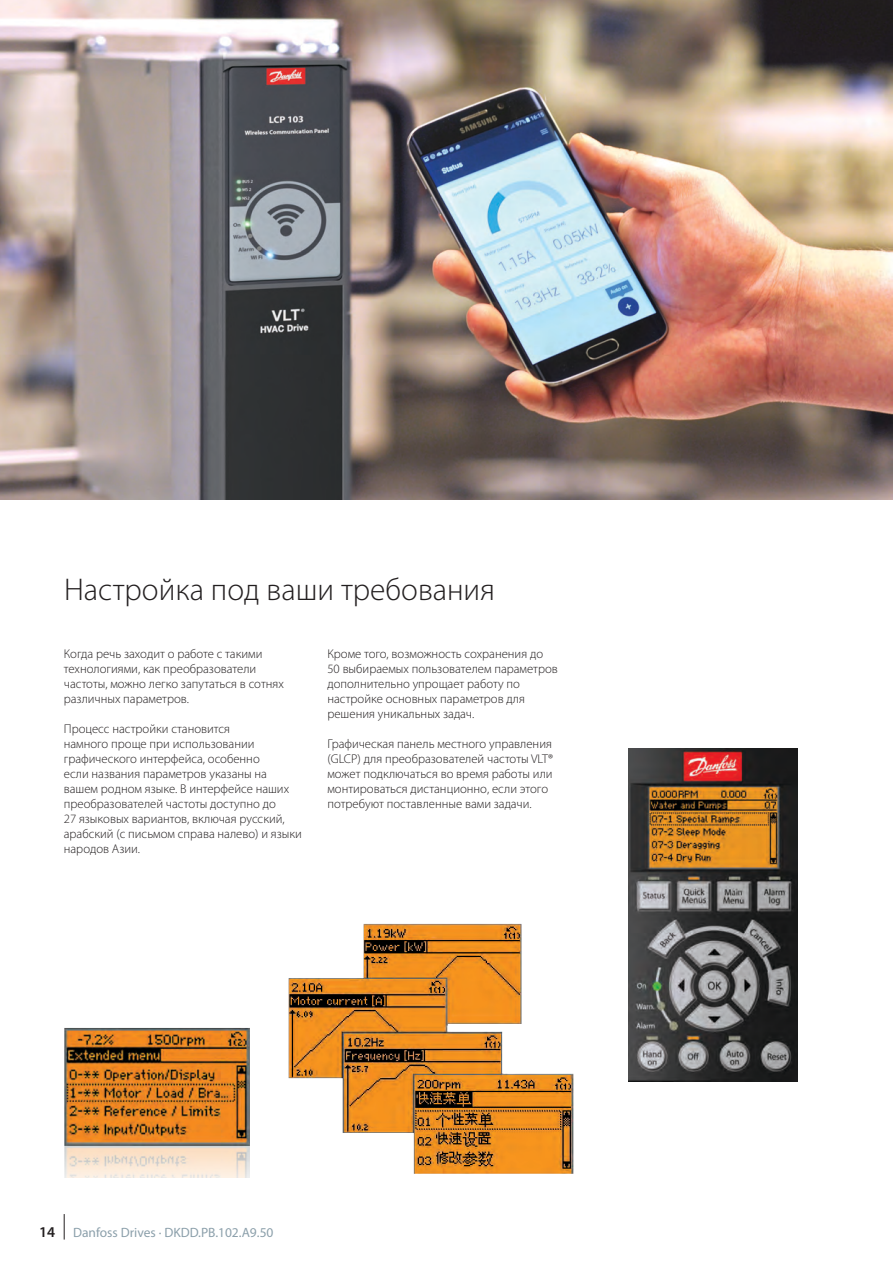
<style>
.page{position:relative;width:893px;height:1263px;background:#fff}
.page>*{position:absolute;margin:0;border:0;box-sizing:border-box;transform-origin:0 0}
.t1{font:300 31.5px "Myriad Pro";color:#231f20}
.t2{font:13.5px "Myriad Pro";color:#8ca0ab}
.t3{font:300 12.75px/15px "Myriad Pro";color:#231f20}
.s1{font-weight:600;font-size:15px;color:#231f20}
</style>
<div class="page">
<img style="left:629px;top:749px;width:168px;height:332px">
<img style="left:289px;top:924px;width:284px;height:250px">
<img style="left:64px;top:1027px;width:186px;height:151px">
<img style="left:0;top:0;width:893px;height:500px">
<svg style="left:64px;top:1214px;width:1px;height:25px"></svg>
<h1 class="t1" style="left:64px;top:572px;width:432px">Настройка под ваши требования</h1>
<p class="t3" style="left:64px;top:646px;width:222px">Когда речь заходит о работе с такими технологиями, как преобразователи частоты, можно легко запутаться в сотнях различных параметров.</p>
<p class="t3" style="left:64px;top:721px;width:240px">Процесс настройки становится<br>намного проще при использовании графического интерфейса, особенно<br>если названия параметров указаны на вашем родном языке. В интерфейсе наших преобразователей частоты доступно до<br>27 языковых вариантов, включая русский, арабский (с письмом справа налево) и языки народов Азии.</p>
<p class="t3" style="left:327px;top:646px;width:232px">Кроме того, возможность сохранения до 50 выбираемых пользователем параметров дополнительно упрощает работу по настройке основных параметров для решения уникальных задач.</p>
<p class="t3" style="left:327px;top:736px;width:227px">Графическая панель местного управления (GLCP) для преобразователей частоты VLT® может подключаться во время работы или монтироваться дистанционно, если этого потребуют поставленные вами задачи.</p>
<p class="t2" style="left:39px;top:1225px;width:236px"><span class="s1">14</span> Danfoss Drives · DKDD.PB.102.A9.50</p>
</div>
